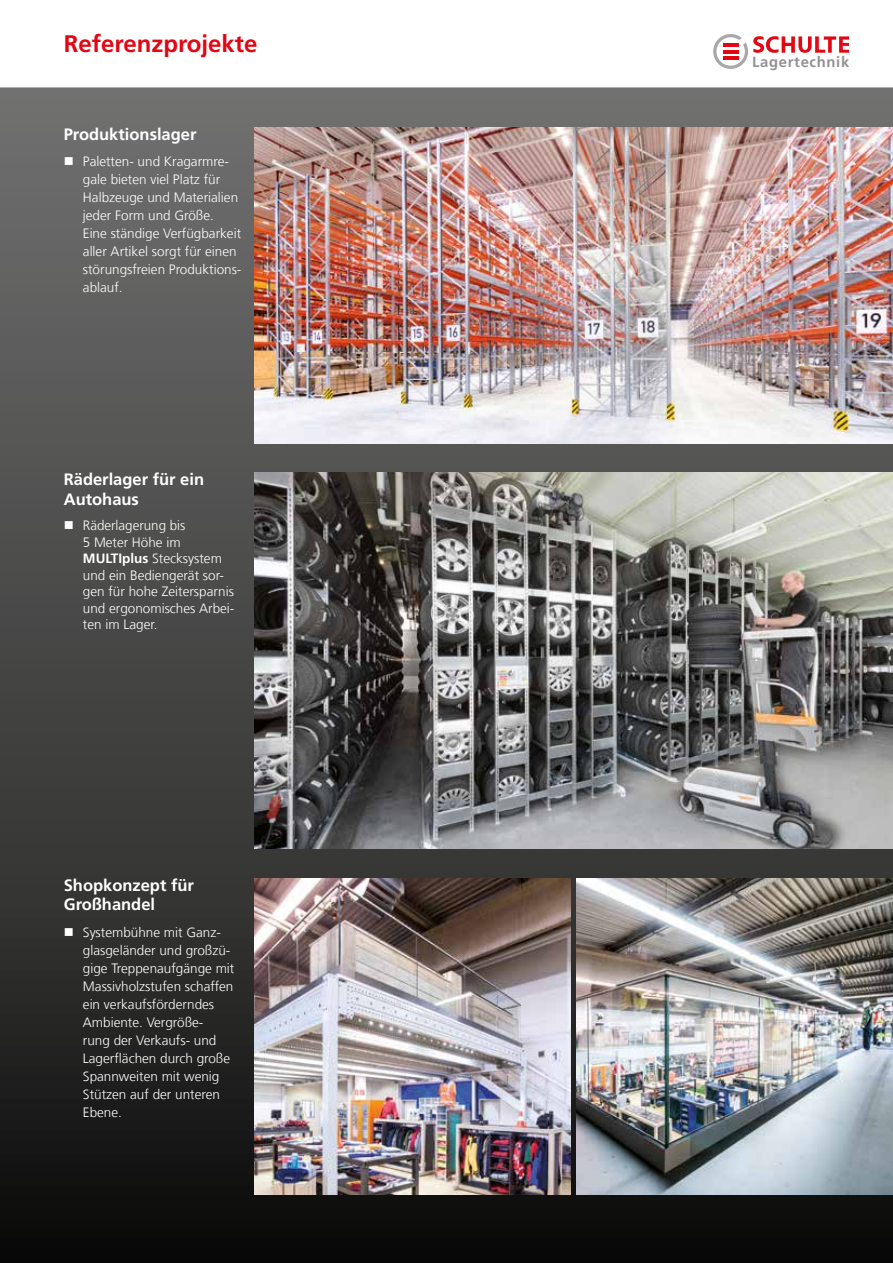
<style>
.page{position:relative;width:893px;height:1263px;background:#fff}
.page>*{position:absolute;margin:0;border:0;box-sizing:border-box;transform-origin:0 0}
.t1{font:700 24px "Frutiger LT Com";color:#e30613}
.t2{font:700 16.5px/19.8px "Frutiger LT Com";color:#fff}
.t3{font:700 14.85px "Frutiger";letter-spacing:.045em;color:#929292}
.t4{font:300 13.5px/18px "Frutiger LT Com";color:#fff}
.s1{font-weight:700}
</style>
<div class="page">
<hr style="left:0;top:87px;width:893px;height:1px;background:#878787">
<svg style="left:713px;top:34px;width:136px;height:35px"></svg>
<div style="left:0;top:88px;width:893px;height:1175px;background:linear-gradient(to bottom,#747473,#131212)"></div>
<img style="left:254px;top:473px;width:639px;height:376px">
<img style="left:254px;top:128px;width:639px;height:316px">
<img style="left:577px;top:878px;width:316px;height:316px">
<img style="left:254px;top:878px;width:316px;height:316px">
<h1 class="t1" style="left:64px;top:30px;width:195px">Referenzprojekte</h1>
<p class="t2" style="left:64px;top:124px;width:134px">Produktionslager</p>
<p class="t4" style="left:83px;top:153px;width:160px;text-indent:-19px">■ Paletten- und Kragarmre&shy;gale bieten viel Platz für<br>Halbzeuge und Materialien jeder Form und Größe.<br>Eine ständige Verfügbarkeit aller Artikel sorgt für einen störungsfreien Produktions&shy;ablauf.</p>
<p class="t2" style="left:64px;top:470px;width:142px">Räderlager für ein<br>Autohaus</p>
<p class="t4" style="left:83px;top:517px;width:153px;line-height:16.5px;text-indent:-19px">■ Räderlagerung bis<br>5 Meter Höhe im<br><span class="s1">MULTIplus</span> Stecksystem und ein Bediengerät sor&shy;gen für hohe Zeitersparnis und ergonomisches Arbei&shy;ten im Lager.</p>
<p class="t2" style="left:64px;top:875px;width:132px">Shopkonzept für<br>Großhandel</p>
<p class="t4" style="left:83px;top:923px;width:153px;text-indent:-19px">■ Systembühne mit Ganz&shy;glasgeländer und großzü&shy;gige Treppenaufgänge mit<br>Massivholzstufen schaffen ein verkaufsförderndes<br>Ambiente. Vergröße-<br>rung der Verkaufs- und<br>Lagerflächen durch große<br>Spannweiten mit wenig<br>Stützen auf der unteren<br>Ebene.</p>
<p class="t3" style="left:752px;top:53px;width:99px">Lagertechnik</p>
</div>
